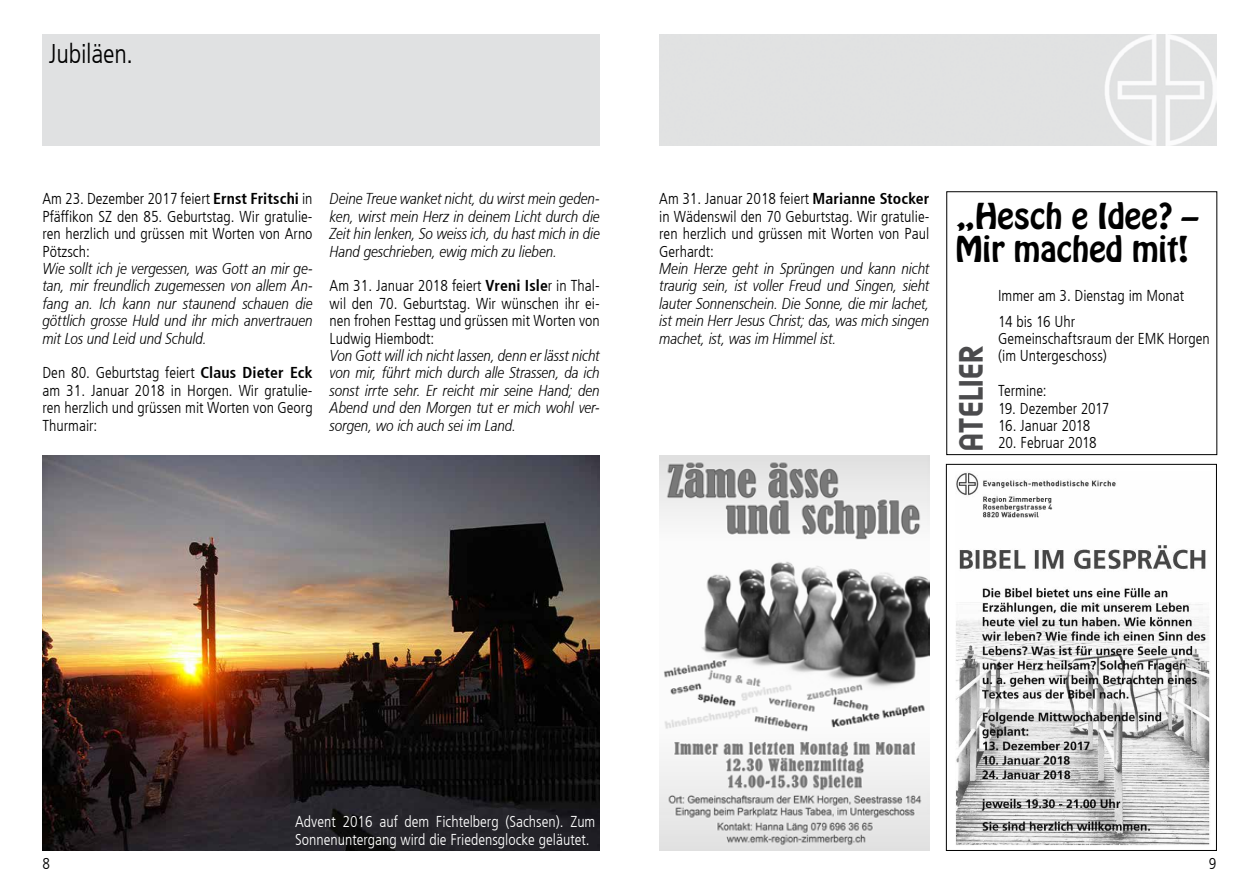
<style>
.page{position:relative;width:1259px;height:893px;background:#fff}
.page>*{position:absolute;margin:0;border:0;box-sizing:border-box;transform-origin:0 0}
.t1{font:31.5px/33px "Hobo Std";color:#000}
.t2{font:28.5px "Brandish";letter-spacing:.005em;color:#4b4b4d}
.t3{font:300 condensed 27px "Frutiger";letter-spacing:-.01em;color:#000}
.t4{font:italic 300 15.75px/17.4px "Frutiger";letter-spacing:-.005em;color:#000;text-align:justify;scale:.85 1}
.t5{font:300 condensed 15.75px/17.4px "Frutiger";color:#000;text-align:justify}
.t6{font:300 condensed 15.75px/17.4px "Frutiger";color:#fff}
.s1{font-weight:700}
</style>
<div class="page">
<div style="left:659px;top:34px;width:557px;height:111px;background:#e1e2e2"></div>
<div style="left:946px;top:191px;width:271px;height:264px;border:1px solid #000"></div>
<img style="left:659px;top:455px;width:271px;height:395px">
<img style="left:955px;top:472px;width:255px;height:374px">
<div style="left:946px;top:464px;width:270px;height:387px;border:1px solid #000"></div>
<img style="left:43px;top:455px;width:557px;height:395px">
<h3 class="t3" style="left:49px;top:38px;width:86px">Jubiläen.</h3>
<p class="t5" style="left:43px;top:191px;width:272px">Am 23. Dezember 2017 feiert <span class="s1">Ernst Fritschi</span> in Pfäffikon SZ den 85. Geburtstag. Wir gratulie&shy;ren herzlich und grüssen mit Worten von Arno Pötzsch:</p>
<p class="t4" style="left:43px;top:260px;width:319px">Wie sollt ich je vergessen, was Gott an mir ge&shy;tan, mir freundlich zugemessen von allem An&shy;fang an. Ich kann nur staunend schauen die göttlich grosse Huld und ihr mich anvertrauen mit Los und Leid und Schuld.</p>
<p class="t5" style="left:43px;top:365px;width:272px">Den 80. Geburtstag feiert <span class="s1">Claus Dieter Eck </span>am 31. Januar 2018 in Horgen. Wir gratulie&shy;ren herzlich und grüssen mit Worten von Georg Thurmair:</p>
<p class="t4" style="left:330px;top:190px;width:319px">Deine Treue wanket nicht, du wirst mein geden&shy;ken, wirst mein Herz in deinem Licht durch die Zeit hin lenken, So weiss ich, du hast mich in die Hand geschrieben, ewig mich zu lieben.</p>
<p class="t5" style="left:330px;top:278px;width:272px">Am 31. Januar 2018 feiert <span class="s1">Vreni Isle</span>r in Thal&shy;wil den 70. Geburtstag. Wir wünschen ihr ei&shy;nen frohen Festtag und grüssen mit Worten von Ludwig Hiembodt:</p>
<p class="t4" style="left:330px;top:347px;width:319px">Von Gott will ich nicht lassen, denn er lässt nicht von mir, führt mich durch alle Strassen, da ich sonst irrte sehr. Er reicht mir seine Hand; den Abend und den Morgen tut er mich wohl ver&shy;sorgen, wo ich auch sei im Land.</p>
<p class="t5" style="left:659px;top:191px;width:272px">Am 31. Januar 2018 feiert <span class="s1">Marianne Stocker </span>in Wädenswil den 70 Geburtstag. Wir gratulie&shy;ren herzlich und grüssen mit Worten von Paul Gerhardt:</p>
<p class="t4" style="left:659px;top:260px;width:319px">Mein Herze geht in Sprüngen und kann nicht traurig sein, ist voller Freud und Singen, sieht lauter Sonnenschein. Die Sonne, die mir lachet, ist mein Herr Jesus Christ; das, was mich singen machet, ist, was im Himmel ist.</p>
<h1 class="t1" style="left:955px;top:200px;width:244px">„Hesch e Idee? –<br>Mir mached mit!</h1>
<p class="t5" style="left:998px;top:282px;width:187px;line-height:26px">Immer am 3. Dienstag im Monat<br>14 bis 16 Uhr</p>
<p class="t5" style="left:998px;top:330px;width:213px">Gemeinschaftsraum der EMK Horgen (im Untergeschoss)</p>
<p class="t5" style="left:998px;top:382px;width:50px">Termine:</p>
<p class="t5" style="left:998px;top:400px;width:113px">19. Dezember 2017</p>
<p class="t5" style="left:998px;top:417px;width:94px">16. Januar 2018</p>
<h2 class="t2" style="left:951px;top:451px;width:107px;rotate:-90deg">ATELIER</h2>
<p class="t5" style="left:998px;top:435px;width:100px">20. Februar 2018</p>
<p class="t6" style="left:295px;top:813px;width:302px">Advent 2016 auf dem Fichtelberg (Sachsen). Zum<br>Sonnenuntergang wird die Friedensglocke geläutet.</p>
<p class="t5" style="left:43px;top:855px;width:9px">8</p>
<p class="t5" style="left:1209px;top:855px;width:9px">9</p>
</div>
